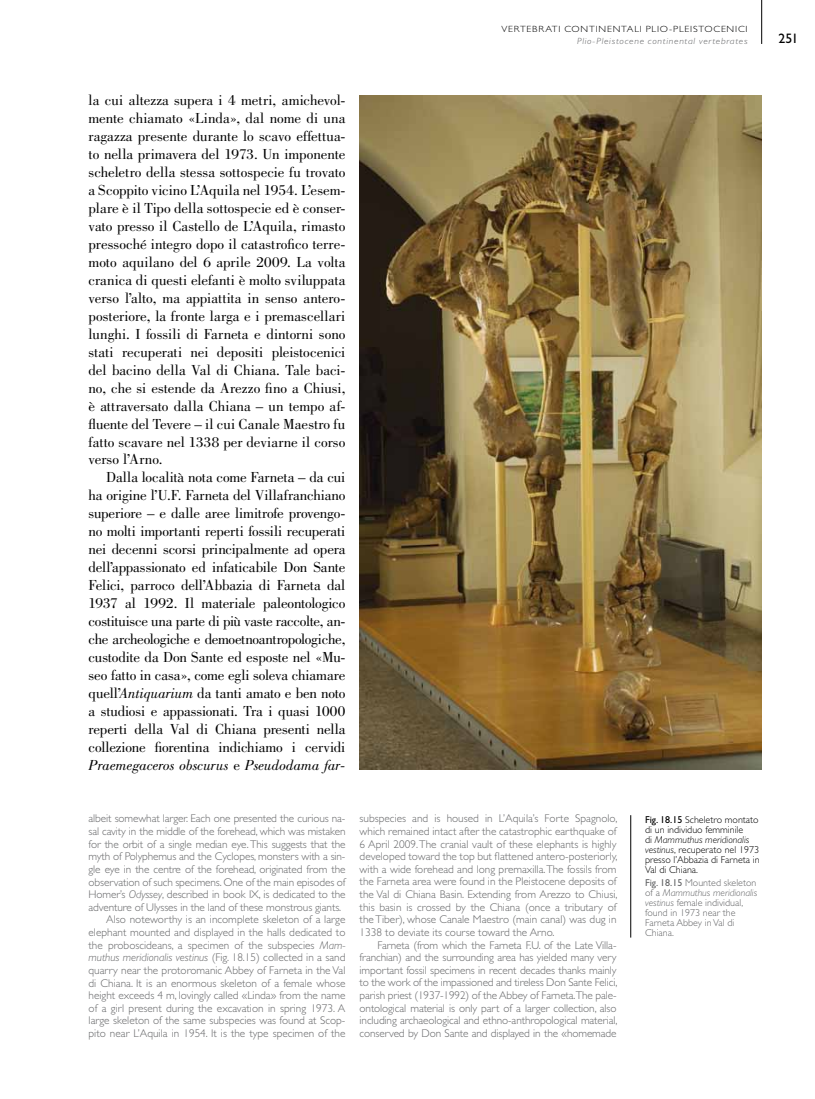
<style>
.page{position:relative;width:815px;height:1099px;background:#fff}
.page>*{position:absolute;margin:0;border:0;box-sizing:border-box;transform-origin:0 0}
.t1{font:15px/18px "Bodoni Std";letter-spacing:-.005em;color:#000;text-align:justify}
.t2{font:13.75px "Gill Sans Std";color:#000}
.t3{font:300 11.25px/12.6px "Gill Sans Std";color:#646567;text-align:justify}
.t4{font:300 10px/10px "Gill Sans Std";color:#000}
.t5{font:300 10px/10px "Gill Sans Std";color:#646567}
.t6{font:300 9px "Gill Sans Std";letter-spacing:.075em;color:#000;scale:1.11 1}
.t7{font:italic 300 9px "Gill Sans Std";letter-spacing:.07em;color:#646567;scale:1.11 1}
.s1{font-style:italic}
.s2{font-weight:400}
</style>
<div class="page">
<hr style="left:761px;top:0;width:1px;height:44px;background:#000">
<img style="left:360px;top:95px;width:402px;height:674px">
<hr style="left:631px;top:815px;width:1px;height:122px;background:#000">
<p class="t6" style="left:501px;top:24px;width:223px">Vertebrati contin entali plio-pleistocen ici</p>
<p class="t7" style="left:577px;top:36px;width:155px">Plio-Pleistocene continental vertebrates</p>
<p class="t2" style="left:778px;top:31px;width:21px">251</p>
<p class="t1" style="left:89px;top:92px;width:258px">la cui altezza supera i 4 metri, amichevol&shy;mente chiamato «Linda», dal nome di una ragazza presente durante lo scavo effettua&shy;to nella primavera del 1973. Un imponente scheletro della stessa sottospecie fu trovato a Scoppito vicino L’Aquila nel 1954. L’esem&shy;plare è il Tipo della sottospecie ed è conser&shy;vato presso il Castello de L’Aquila, rimasto pressoché integro dopo il catastrofico terre&shy;moto aquilano del 6 aprile 2009. La volta cranica di questi elefanti è molto sviluppata verso l’alto, ma appiattita in senso antero&shy;posteriore, la fronte larga e i premascellari lunghi. I fossili di Farneta e dintorni sono stati recuperati nei depositi pleistocenici del bacino della Val di Chiana. Tale baci&shy;no, che si estende da Arezzo fino a Chiusi, è attraversato dalla Chiana – un tempo af&shy;fluente del Tevere – il cui Canale Maestro fu fatto scavare nel 1338 per deviarne il corso verso l’Arno.</p>
<p class="t1" style="left:89px;top:468px;width:258px;text-indent:18px">Dalla località nota come Farneta – da cui ha origine l’U.F. Farneta del Villafranchiano superiore – e dalle aree limitrofe provengo&shy;no molti importanti reperti fossili recuperati nei decenni scorsi principalmente ad opera dell’appassionato ed infaticabile Don Sante Felici, parroco dell’Abbazia di Farneta dal 1937 al 1992. Il materiale paleontologico costituisce una parte di più vaste raccolte, an&shy;che archeologiche e demoetnoantropologiche, custodite da Don Sante ed esposte nel «Mu&shy;seo fatto in casa», come egli soleva chiamare quell’<span class="s1">Antiquarium</span> da tanti amato e ben noto a studiosi e appassionati. Tra i quasi 1000 reperti della Val di Chiana presenti nella collezione fiorentina indichiamo i cervidi <span class="s1">Praemegaceros obscurus</span> e <span class="s1">Pseudodama far-</span></p>
<p class="t3" style="left:89px;top:812px;width:258px">albeit somewhat larger. Each one presented the curious na-</p>
<p class="t3" style="left:89px;top:825px;width:258px">sal cavity in the middle of the forehead, which was mistaken</p>
<p class="t3" style="left:89px;top:837px;width:258px">for the orbit of a single median eye. This suggests that the</p>
<p class="t3" style="left:89px;top:850px;width:258px">myth of Polyphemus and the Cyclopes, monsters with a sin-</p>
<p class="t3" style="left:89px;top:862px;width:258px">gle eye in the centre of the forehead, originated from the</p>
<p class="t3" style="left:89px;top:875px;width:259px">observation of such specimens. One of the main episodes of</p>
<p class="t3" style="left:89px;top:888px;width:258px">H omer’s <span class="s1">Odyssey</span>, described in book IX, is dedicated to the</p>
<p class="t3" style="left:89px;top:900px;width:254px">adventure of Ulysses in the land of these monstrous giants.</p>
<p class="t3" style="left:106px;top:913px;width:241px">Also noteworthy is an incomplete skeleton of a large</p>
<p class="t3" style="left:89px;top:926px;width:258px">elephant mounted and displayed in the halls dedicated to</p>
<p class="t3" style="left:89px;top:938px;width:258px">the proboscideans, a specimen of the subspecies <span class="s1">Mam-</span></p>
<p class="t3" style="left:89px;top:951px;width:258px"><span class="s1">muthus meridionalis vestinus</span> (Fig. 18.15) collected in a sand</p>
<p class="t3" style="left:89px;top:963px;width:258px">quarry near the protoromanic Abbey of Farneta in the Val</p>
<p class="t3" style="left:89px;top:976px;width:258px">di Chiana. It is an enormous skeleton of a female whose</p>
<p class="t3" style="left:89px;top:989px;width:258px">height exceeds 4 m, lovingly called «Linda» from the name</p>
<p class="t3" style="left:89px;top:1001px;width:258px">of a girl present during the excavation in spring 1973. A</p>
<p class="t3" style="left:89px;top:1014px;width:258px">large skeleton of the same subspecies was found at Scop-</p>
<p class="t3" style="left:89px;top:1027px;width:258px">pito near L’Aquila in 1954. It is the type specimen of the</p>
<p class="t3" style="left:360px;top:812px;width:259px">subspecies and is housed in L’Aquila’s Forte Spagnolo, which remained intact after the catastrophic earthquake of 6 April 2009. The cranial vault of these elephants is highly developed toward the top but flattened antero-posteriorly, with a wide forehead and long premaxilla. The fossils from the Farneta area were found in the Pleistocene deposits of the Val di Chiana Basin. Extending from Arezzo to Chiusi, this basin is crossed by the Chiana (once a tributary of the Tiber), whose Canale Maestro (main canal) was dug in 1338 to deviate its course toward the Arno.</p>
<p class="t3" style="left:360px;top:938px;width:259px;text-indent:18px">Farneta (from which the Farneta F.U. of the Late Villa&shy;franchian) and the surrounding area has yielded many very important fossil specimens in recent decades thanks mainly to the work of the impassioned and tireless Don Sante Felici, parish priest (1937-1992) of the Abbey of Farneta.The pale&shy;ontological material is only part of a larger collection, also including archaeological and ethno-anthropological material, conserved by Don Sante and displayed in the «homemade</p>
<p class="t4" style="left:645px;top:814px;width:116px"><span class="s2">Fig. 18.15</span> Scheletro montato di un individuo femminile<br>di <span class="s1">Mammuthus meridionalis vestinus</span>, recuperato nel 1973 presso l’Abbazia di Farneta in<br>Val di Chiana.</p>
<p class="t5" style="left:645px;top:877px;width:114px"><span class="s2">Fig. 18.15</span> Mounted skeleton of a <span class="s1">Mammuthus meridionalis vestinus</span> female individual, found in 1973 near the<br>Farneta Abbey in Val di<br>Chiana.</p>
</div>
